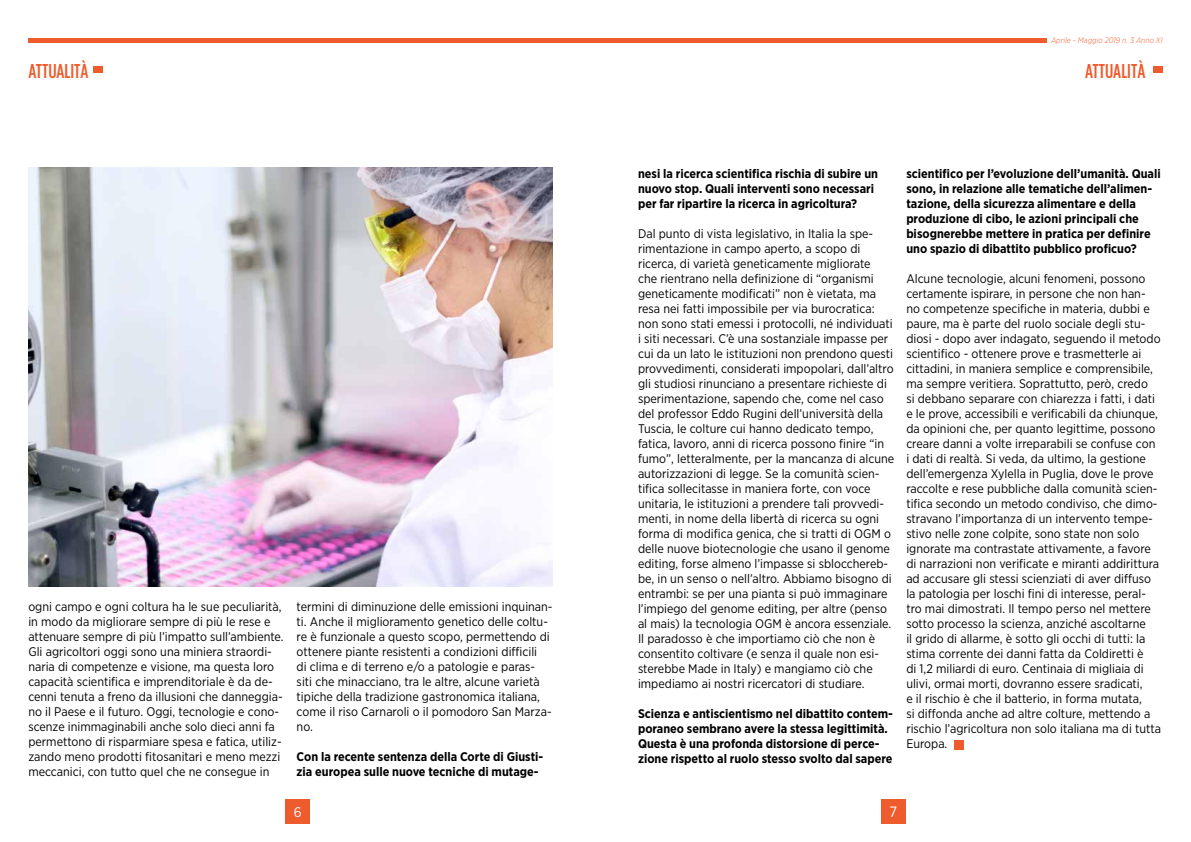
<style>
.page{position:relative;width:1191px;height:842px;background:#fff}
.page>*{position:absolute;margin:0;border:0;box-sizing:border-box;transform-origin:0 0}
.t1{font:500 20px "Gotham Condensed";color:#ee5c2d}
.t2{font:15px "Gotham Narrow";color:#fff}
.t3{font:14px "Gotham Narrow";color:#fff}
.t4{font:12.5px/15px "Gotham Narrow";color:#000}
.t5{font:700 12.5px/15px "Gotham Narrow";color:#000}
.t6{font:italic 300 8px "Gotham Narrow";color:#ee5c2d}
</style>
<div class="page">
<div style="left:881px;top:799px;width:24px;height:24px;background:#ee5c2d"></div>
<div style="left:28px;top:38px;width:1018px;height:5px;background:#ee5c2d"></div>
<div style="left:285px;top:799px;width:25px;height:24px;background:#ee5c2d"></div>
<div style="left:94px;top:67px;width:9px;height:6px;background:#ee5c2d"></div>
<div style="left:1153px;top:67px;width:9px;height:6px;background:#ee5c2d"></div>
<div style="left:954px;top:740px;width:10px;height:9px;background:#ee5c2d"></div>
<img style="left:28px;top:168px;width:525px;height:419px">
<p class="t6" style="left:1051px;top:35px;width:113px">Aprile - Maggio 2019 n. 3 Anno XI</p>
<h1 class="t1" style="left:28px;top:60px;width:62px">ATTUALITÀ</h1>
<h1 class="t1" style="left:1085px;top:60px;width:62px">ATTUALITÀ</h1>
<p class="t4" style="left:28px;top:599px;width:257px">ogni campo e ogni coltura ha le sue peculiarità, in modo da migliorare sempre di più le rese e attenuare sempre di più l’impatto sull’ambiente.<br>Gli agricoltori oggi sono una miniera straordi&shy;naria di competenze e visione, ma questa loro capacità scientifica e imprenditoriale è da de&shy;cenni tenuta a freno da illusioni che danneggia&shy;no il Paese e il futuro. Oggi, tecnologie e cono&shy;scenze inimmaginabili anche solo dieci anni fa permettono di risparmiare spesa e fatica, utiliz&shy;zando meno prodotti fitosanitari e meno mezzi meccanici, con tutto quel che ne consegue in</p>
<p class="t4" style="left:297px;top:599px;width:257px">termini di diminuzione delle emissioni inquinan&shy;ti. Anche il miglioramento genetico delle coltu&shy;re è funzionale a questo scopo, permettendo di ottenere piante resistenti a condizioni difficili<br>di clima e di terreno e/o a patologie e paras&shy;siti che minacciano, tra le altre, alcune varietà tipiche della tradizione gastronomica italiana, come il riso Carnaroli o il pomodoro San Marza&shy;no.</p>
<p class="t5" style="left:297px;top:749px;width:248px">Con la recente sentenza della Corte di Giusti&shy;zia europea sulle nuove tecniche di mutage-</p>
<p class="t5" style="left:638px;top:166px;width:241px">nesi la ricerca scientifica rischia di subire un nuovo stop. Quali interventi sono necessari per far ripartire la ricerca in agricoltura?</p>
<p class="t4" style="left:638px;top:226px;width:258px">Dal punto di vista legislativo, in Italia la spe&shy;rimentazione in campo aperto, a scopo di ricerca, di varietà geneticamente migliorate<br>che rientrano nella definizione di “organismi geneticamente modificati” non è vietata, ma resa nei fatti impossibile per via burocratica: non sono stati emessi i protocolli, né individuati i siti necessari. C’è una sostanziale impasse per cui da un lato le istituzioni non prendono questi provvedimenti, considerati impopolari, dall’altro gli studiosi rinunciano a presentare richieste di sperimentazione, sapendo che, come nel caso del professor Eddo Rugini dell’università della Tuscia, le colture cui hanno dedicato tempo, fatica, lavoro, anni di ricerca possono finire “in fumo”, letteralmente, per la mancanza di alcune autorizzazioni di legge. Se la comunità scien&shy;tifica sollecitasse in maniera forte, con voce unitaria, le istituzioni a prendere tali provvedi&shy;menti, in nome della libertà di ricerca su ogni forma di modifica genica, che si tratti di OGM o delle nuove biotecnologie che usano il genome editing, forse almeno l’impasse si sblocchereb&shy;be, in un senso o nell’altro. Abbiamo bisogno di entrambi: se per una pianta si può immaginare l’impiego del genome editing, per altre (penso al mais) la tecnologia OGM è ancora essenziale.<br>Il paradosso è che importiamo ciò che non è consentito coltivare (e senza il quale non esi&shy;sterebbe Made in Italy) e mangiamo ciò che impediamo ai nostri ricercatori di studiare.</p>
<p class="t5" style="left:638px;top:706px;width:256px">Scienza e antiscientismo nel dibattito contem&shy;poraneo sembrano avere la stessa legittimità.<br>Questa è una profonda distorsione di perce&shy;zione rispetto al ruolo stesso svolto dal sapere</p>
<p class="t5" style="left:906px;top:166px;width:256px">scientifico per l’evoluzione dell’umanità. Quali sono, in relazione alle tematiche dell’alimen&shy;tazione, della sicurezza alimentare e della produzione di cibo, le azioni principali che bisognerebbe mettere in pratica per definire uno spazio di dibattito pubblico proficuo?</p>
<p class="t4" style="left:906px;top:271px;width:256px">Alcune tecnologie, alcuni fenomeni, possono certamente ispirare, in persone che non han&shy;no competenze specifiche in materia, dubbi e paure, ma è parte del ruolo sociale degli stu&shy;diosi - dopo aver indagato, seguendo il metodo scientifico - ottenere prove e trasmetterle ai cittadini, in maniera semplice e comprensibile, ma sempre veritiera. Soprattutto, però, credo<br>si debbano separare con chiarezza i fatti, i dati e le prove, accessibili e verificabili da chiunque, da opinioni che, per quanto legittime, possono creare danni a volte irreparabili se confuse con i dati di realtà. Si veda, da ultimo, la gestione dell’emergenza Xylella in Puglia, dove le prove raccolte e rese pubbliche dalla comunità scien&shy;tifica secondo un metodo condiviso, che dimo&shy;stravano l’importanza di un intervento tempe&shy;stivo nelle zone colpite, sono state non solo ignorate ma contrastate attivamente, a favore di narrazioni non verificate e miranti addirittura ad accusare gli stessi scienziati di aver diffuso la patologia per loschi fini di interesse, peral&shy;tro mai dimostrati. Il tempo perso nel mettere sotto processo la scienza, anziché ascoltarne<br>il grido di allarme, è sotto gli occhi di tutti: la stima corrente dei danni fatta da Coldiretti è<br>di 1,2 miliardi di euro. Centinaia di migliaia di ulivi, ormai morti, dovranno essere sradicati,<br>e il rischio è che il batterio, in forma mutata,<br>si diffonda anche ad altre colture, mettendo a rischio l’agricoltura non solo italiana ma di tutta Europa.</p>
<p class="t3" style="left:294px;top:803px;width:9px">6</p>
<p class="t2" style="left:889px;top:803px;width:9px">7</p>
</div>
